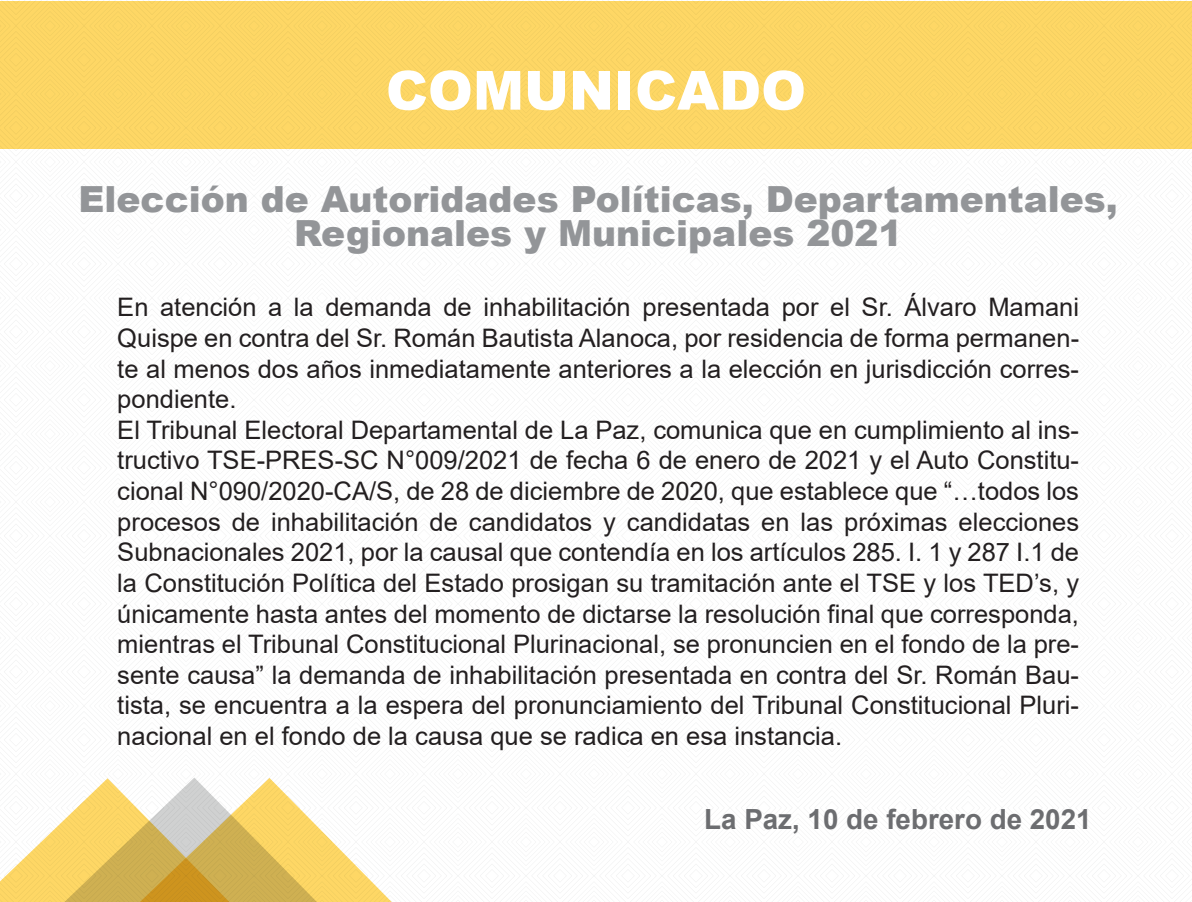
<style>
.page{position:relative;width:1192px;height:902px;background:#fff}
.page>*{position:absolute;margin:0;border:0;box-sizing:border-box;transform-origin:0 0}
.t1{font:900 54px "Arial";color:#fff}
.t2{font:900 36px/34.5px "Arial";color:#939598;text-align:center}
.t3{font:700 27.75px "Arial";color:#6c6d70}
.t4{font:25.5px/30.6px "Arial";color:#231f20}
</style>
<div class="page">
<svg style="left:0;top:778px;width:392px;height:124px"></svg>
<div style="left:0;top:1px;width:1191px;height:147px;background:#fed765"></div>
<h1 class="t1" style="left:386px;top:51px;width:421px">COMUNICADO</h1>
<h2 class="t2" style="left:79px;top:181px;width:1040px">Elección de Autoridades Políticas, Departamentales,<br>Regionales y Municipales 2021</h2>
<p class="t4" style="left:117px;top:292px;width:963px">En atención a la demanda de inhabilitación presentada por el Sr. Álvaro Mamani Quispe en contra del Sr. Román Bautista Alanoca, por residencia de forma permanen&shy;te al menos dos años inmediatamente anteriores a la elección en jurisdicción corres&shy;pondiente.<br>El Tribunal Electoral Departamental de La Paz, comunica que en cumplimiento al ins&shy;tructivo TSE-PRES-SC N°009/2021 de fecha 6 de enero de 2021 y el Auto Constitu&shy;cional N°090/2020-CA/S, de 28 de diciembre de 2020, que establece que “…todos los procesos de inhabilitación de candidatos y candidatas en las próximas elecciones Subnacionales 2021, por la causal que contendía en los artículos 285. I. 1 y 287 I.1 de la Constitución Política del Estado prosigan su tramitación ante el TSE y los TED’s, y únicamente hasta antes del momento de dictarse la resolución final que corresponda, mientras el Tribunal Constitucional Plurinacional, se pronuncien en el fondo de la pre&shy;sente causa” la demanda de inhabilitación presentada en contra del Sr. Román Bau&shy;tista, se encuentra a la espera del pronunciamiento del Tribunal Constitucional Pluri&shy;nacional en el fondo de la causa que se radica en esa instancia.</p>
<p class="t3" style="left:704px;top:799px;width:389px">La Paz, 10 de febrero de 2021</p>
</div>
